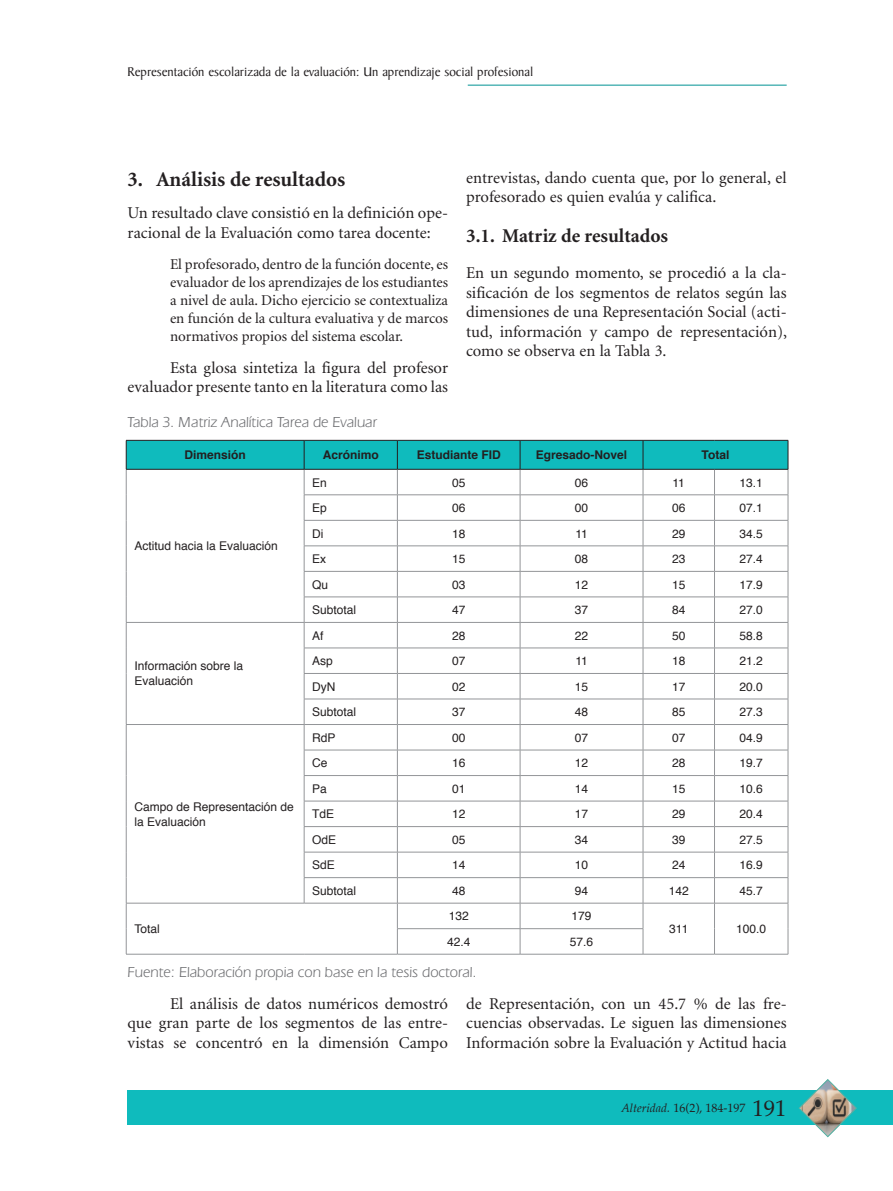
<style>
.page{position:relative;width:893px;height:1191px;background:#fff}
.page>*{position:absolute;margin:0;border:0;box-sizing:border-box;transform-origin:0 0}
._1_ok{font:700 21px "Minion";color:#231f20}
._1_1{font:700 19.5px "Minion";color:#231f20}
.Párrafo{font:16.5px/19.5px "Minion";color:#231f20;text-align:justify}
.Párrafo_sin_sangría{font:16.5px/19.5px "Minion";color:#231f20}
.Citas{font:15px/18px "Minion";letter-spacing:-.005em;color:#231f20;text-align:justify}
.Fuente_de_tablas_y_f{font:15px "Eras IT Cby BT";color:#6c6d70}
.Títulos_tablas_y_fot{font:15px "Eras IT Cby BT";color:#6c6d70}
.t1{font:13.5px "Baker Signet";color:#231f20}
.Texto_tabla{font:12px/15px "Helvetica";color:#231f20}
.texto_encabezados{font:700 12px "Helvetica";color:#231f20}
.t2{font:12px "Palatino";color:#231f20}
.s1{font-style:italic}
.s2{font-size:22.5px}
</style>
<div class="page">
<div style="left:128px;top:1090px;width:765px;height:34px;background:#0fbbbd"></div>
<hr style="left:468px;top:85px;width:319px;height:1px;background:#009394">
<svg style="left:798px;top:1079px;width:59px;height:58px"></svg>
<hr style="left:126px;top:954px;width:178px;height:1px;background:#939598">
<hr style="left:304px;top:954px;width:93px;height:1px;background:#939598">
<hr style="left:643px;top:954px;width:71px;height:1px;background:#939598">
<hr style="left:714px;top:954px;width:74px;height:1px;background:#939598">
<hr style="left:397px;top:954px;width:123px;height:1px;background:#939598">
<hr style="left:520px;top:954px;width:123px;height:1px;background:#939598">
<svg style="left:126px;top:440px;width:663px;height:514px"></svg>
<hr style="left:126px;top:469px;width:178px;height:1px;background:#231f20">
<hr style="left:304px;top:469px;width:93px;height:1px;background:#231f20">
<hr style="left:397px;top:469px;width:123px;height:1px;background:#231f20">
<hr style="left:520px;top:469px;width:123px;height:1px;background:#231f20">
<hr style="left:643px;top:469px;width:71px;height:1px;background:#231f20">
<hr style="left:714px;top:469px;width:74px;height:1px;background:#231f20">
<p class="t1" style="left:128px;top:65px;width:407px">Representación escolarizada de la evaluación: Un aprendizaje social profesional</p>
<p class="_1_ok" style="left:128px;top:169px;width:219px">3. Análisis de resultados</p>
<p class="Párrafo_sin_sangría" style="left:128px;top:204px;width:322px">Un resultado clave consistió en la definición ope&shy;racional de la Evaluación como tarea docente:</p>
<p class="Citas" style="left:170px;top:255px;width:280px">El profesorado, dentro de la función docente, es evaluador de los aprendizajes de los estudiantes a nivel de aula. Dicho ejercicio se contextualiza en función de la cultura evaluativa y de marcos normativos propios del sistema escolar.</p>
<p class="Párrafo" style="left:128px;top:358px;width:322px;text-align:right">Esta glosa sintetiza la figura del profesor evaluador presente tanto en la literatura como las</p>
<p class="Párrafo" style="left:466px;top:168px;width:322px">entrevistas, dando cuenta que, por lo general, el profesorado es quien evalúa y califica.</p>
<p class="_1_1" style="left:466px;top:225px;width:204px">3.1. Matriz de resultados</p>
<p class="Párrafo_sin_sangría" style="left:466px;top:264px;width:323px;text-align:justify">En un segundo momento, se procedió a la cla&shy;sificación de los segmentos de relatos según las dimensiones de una Representación Social (acti&shy;tud, información y campo de representación), como se observa en la Tabla 3.</p>
<p class="Títulos_tablas_y_fot" style="left:128px;top:413px;width:251px">Tabla 3. Matriz Analítica Tarea de Evaluar</p>
<p class="texto_encabezados" style="left:185px;top:445px;width:63px">Dimensión</p>
<p class="texto_encabezados" style="left:323px;top:445px;width:58px">Acrónimo</p>
<p class="texto_encabezados" style="left:417px;top:445px;width:86px">Estudiante FID</p>
<p class="texto_encabezados" style="left:536px;top:445px;width:93px">Egresado-Novel</p>
<p class="texto_encabezados" style="left:702px;top:445px;width:29px">Total</p>
<p class="Texto_tabla" style="left:134px;top:539px;width:145px">Actitud hacia la Evaluación</p>
<p class="Texto_tabla" style="left:134px;top:659px;width:110px">Información sobre la<br>Evaluación</p>
<p class="Texto_tabla" style="left:134px;top:799px;width:161px">Campo de Representación de la Evaluación</p>
<p class="Texto_tabla" style="left:134px;top:921px;width:27px">Total</p>
<p class="Texto_tabla" style="left:312px;top:475px;width:16px">En</p>
<p class="Texto_tabla" style="left:452px;top:475px;width:15px">05</p>
<p class="Texto_tabla" style="left:575px;top:475px;width:15px">06</p>
<p class="Texto_tabla" style="left:672px;top:475px;width:14px">11</p>
<p class="Texto_tabla" style="left:740px;top:475px;width:25px">13.1</p>
<p class="Texto_tabla" style="left:312px;top:501px;width:16px">Ep</p>
<p class="Texto_tabla" style="left:452px;top:501px;width:15px">06</p>
<p class="Texto_tabla" style="left:575px;top:501px;width:15px">00</p>
<p class="Texto_tabla" style="left:672px;top:501px;width:15px">06</p>
<p class="Texto_tabla" style="left:740px;top:501px;width:25px">07.1</p>
<p class="Texto_tabla" style="left:312px;top:526px;width:13px">Di</p>
<p class="Texto_tabla" style="left:452px;top:526px;width:15px">18</p>
<p class="Texto_tabla" style="left:575px;top:526px;width:14px">11</p>
<p class="Texto_tabla" style="left:672px;top:526px;width:15px">29</p>
<p class="Texto_tabla" style="left:740px;top:526px;width:25px">34.5</p>
<p class="Texto_tabla" style="left:312px;top:552px;width:16px">Ex</p>
<p class="Texto_tabla" style="left:452px;top:552px;width:15px">15</p>
<p class="Texto_tabla" style="left:575px;top:552px;width:15px">08</p>
<p class="Texto_tabla" style="left:672px;top:552px;width:15px">23</p>
<p class="Texto_tabla" style="left:740px;top:552px;width:25px">27.4</p>
<p class="Texto_tabla" style="left:312px;top:577px;width:18px">Qu</p>
<p class="Texto_tabla" style="left:452px;top:577px;width:15px">03</p>
<p class="Texto_tabla" style="left:575px;top:577px;width:15px">12</p>
<p class="Texto_tabla" style="left:672px;top:577px;width:15px">15</p>
<p class="Texto_tabla" style="left:740px;top:577px;width:25px">17.9</p>
<p class="Texto_tabla" style="left:312px;top:603px;width:46px">Subtotal</p>
<p class="Texto_tabla" style="left:452px;top:603px;width:15px">47</p>
<p class="Texto_tabla" style="left:575px;top:603px;width:15px">37</p>
<p class="Texto_tabla" style="left:672px;top:603px;width:15px">84</p>
<p class="Texto_tabla" style="left:740px;top:603px;width:25px">27.0</p>
<p class="Texto_tabla" style="left:312px;top:628px;width:13px">Af</p>
<p class="Texto_tabla" style="left:452px;top:628px;width:15px">28</p>
<p class="Texto_tabla" style="left:575px;top:628px;width:15px">22</p>
<p class="Texto_tabla" style="left:672px;top:628px;width:15px">50</p>
<p class="Texto_tabla" style="left:740px;top:628px;width:25px">58.8</p>
<p class="Texto_tabla" style="left:312px;top:654px;width:22px">Asp</p>
<p class="Texto_tabla" style="left:452px;top:654px;width:15px">07</p>
<p class="Texto_tabla" style="left:575px;top:654px;width:14px">11</p>
<p class="Texto_tabla" style="left:672px;top:654px;width:15px">18</p>
<p class="Texto_tabla" style="left:740px;top:654px;width:25px">21.2</p>
<p class="Texto_tabla" style="left:312px;top:679px;width:25px">DyN</p>
<p class="Texto_tabla" style="left:452px;top:679px;width:15px">02</p>
<p class="Texto_tabla" style="left:575px;top:679px;width:15px">15</p>
<p class="Texto_tabla" style="left:672px;top:679px;width:15px">17</p>
<p class="Texto_tabla" style="left:740px;top:679px;width:25px">20.0</p>
<p class="Texto_tabla" style="left:312px;top:705px;width:46px">Subtotal</p>
<p class="Texto_tabla" style="left:452px;top:705px;width:15px">37</p>
<p class="Texto_tabla" style="left:575px;top:705px;width:15px">48</p>
<p class="Texto_tabla" style="left:672px;top:705px;width:15px">85</p>
<p class="Texto_tabla" style="left:740px;top:705px;width:25px">27.3</p>
<p class="Texto_tabla" style="left:312px;top:730px;width:25px">RdP</p>
<p class="Texto_tabla" style="left:452px;top:730px;width:15px">00</p>
<p class="Texto_tabla" style="left:575px;top:730px;width:15px">07</p>
<p class="Texto_tabla" style="left:672px;top:730px;width:15px">07</p>
<p class="Texto_tabla" style="left:740px;top:730px;width:25px">04.9</p>
<p class="Texto_tabla" style="left:312px;top:756px;width:17px">Ce</p>
<p class="Texto_tabla" style="left:452px;top:756px;width:15px">16</p>
<p class="Texto_tabla" style="left:575px;top:756px;width:15px">12</p>
<p class="Texto_tabla" style="left:672px;top:756px;width:15px">28</p>
<p class="Texto_tabla" style="left:740px;top:756px;width:25px">19.7</p>
<p class="Texto_tabla" style="left:312px;top:781px;width:16px">Pa</p>
<p class="Texto_tabla" style="left:452px;top:781px;width:15px">01</p>
<p class="Texto_tabla" style="left:575px;top:781px;width:15px">14</p>
<p class="Texto_tabla" style="left:672px;top:781px;width:15px">15</p>
<p class="Texto_tabla" style="left:740px;top:781px;width:25px">10.6</p>
<p class="Texto_tabla" style="left:312px;top:807px;width:24px">TdE</p>
<p class="Texto_tabla" style="left:452px;top:807px;width:15px">12</p>
<p class="Texto_tabla" style="left:575px;top:807px;width:15px">17</p>
<p class="Texto_tabla" style="left:672px;top:807px;width:15px">29</p>
<p class="Texto_tabla" style="left:740px;top:807px;width:25px">20.4</p>
<p class="Texto_tabla" style="left:312px;top:832px;width:26px">OdE</p>
<p class="Texto_tabla" style="left:452px;top:832px;width:15px">05</p>
<p class="Texto_tabla" style="left:575px;top:832px;width:15px">34</p>
<p class="Texto_tabla" style="left:672px;top:832px;width:15px">39</p>
<p class="Texto_tabla" style="left:740px;top:832px;width:25px">27.5</p>
<p class="Texto_tabla" style="left:312px;top:858px;width:24px">SdE</p>
<p class="Texto_tabla" style="left:452px;top:858px;width:15px">14</p>
<p class="Texto_tabla" style="left:575px;top:858px;width:15px">10</p>
<p class="Texto_tabla" style="left:672px;top:858px;width:15px">24</p>
<p class="Texto_tabla" style="left:740px;top:858px;width:25px">16.9</p>
<p class="Texto_tabla" style="left:312px;top:883px;width:46px">Subtotal</p>
<p class="Texto_tabla" style="left:452px;top:883px;width:15px">48</p>
<p class="Texto_tabla" style="left:575px;top:883px;width:15px">94</p>
<p class="Texto_tabla" style="left:669px;top:883px;width:22px">142</p>
<p class="Texto_tabla" style="left:740px;top:883px;width:25px">45.7</p>
<p class="Texto_tabla" style="left:449px;top:909px;width:22px">132</p>
<p class="Texto_tabla" style="left:572px;top:909px;width:22px">179</p>
<p class="Texto_tabla" style="left:669px;top:921px;width:21px">311</p>
<p class="Texto_tabla" style="left:736px;top:921px;width:32px">100.0</p>
<p class="Texto_tabla" style="left:447px;top:934px;width:25px">42.4</p>
<p class="Texto_tabla" style="left:570px;top:934px;width:25px">57.6</p>
<p class="Fuente_de_tablas_y_f" style="left:128px;top:962px;width:351px">Fuente: Elaboración propia con base en la tesis doctoral.</p>
<p class="Párrafo" style="left:128px;top:994px;width:322px;text-indent:43px">El análisis de datos numéricos demostró que gran parte de los segmentos de las entre&shy;vistas se concentró en la dimensión Campo</p>
<p class="Párrafo" style="left:466px;top:994px;width:322px">de Representación, con un 45.7 % de las fre&shy;cuencias observadas. Le siguen las dimensiones Información sobre la Evaluación y Actitud hacia</p>
<p class="t2" style="left:621px;top:1098px;width:167px"><span class="s1">Alteridad.</span> 16(2), 184-197 <span class="s2">191</span></p>
</div>
